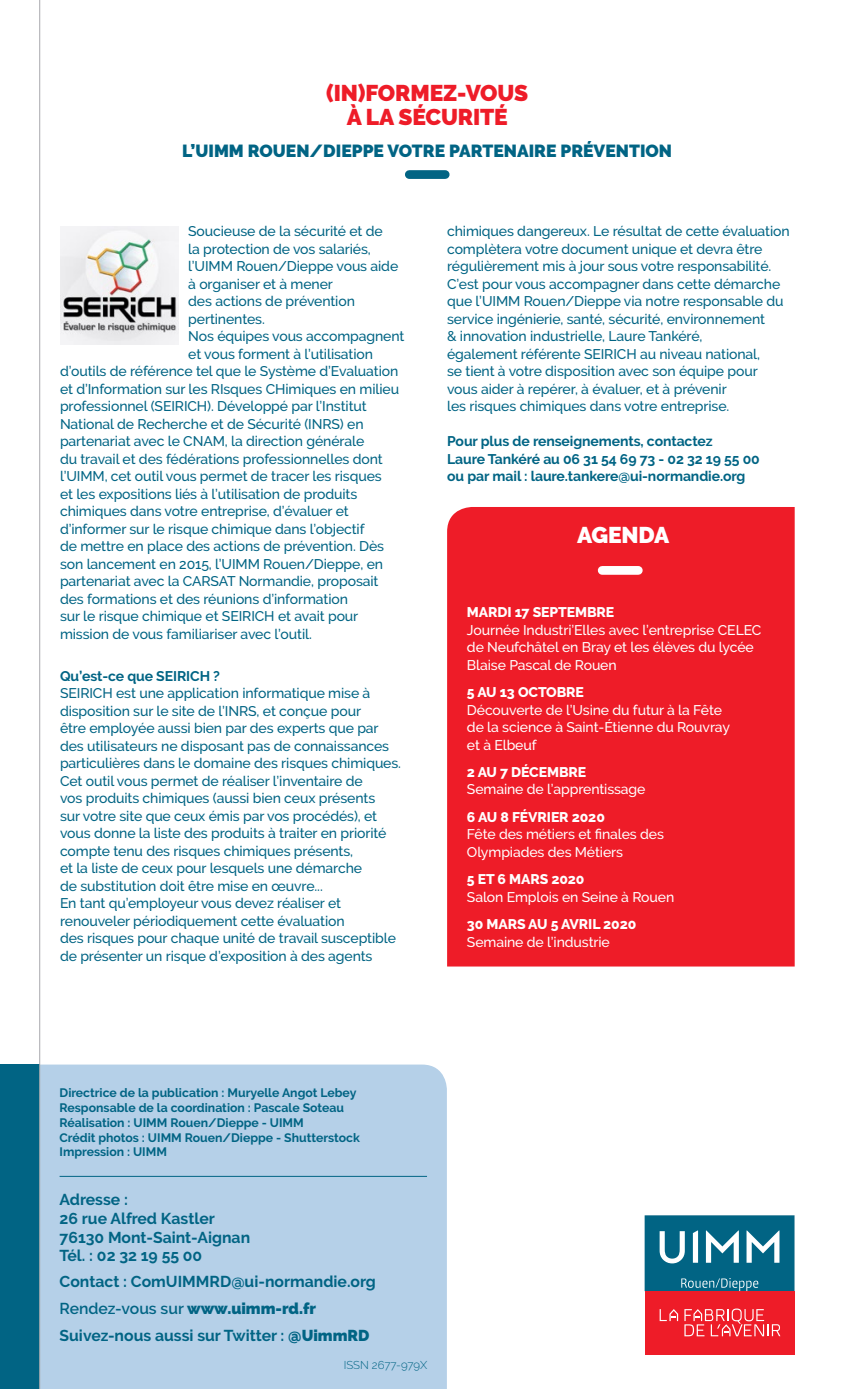
<style>
.page{position:relative;width:864px;height:1389px;background:#fff}
.page>*{position:absolute;margin:0;border:0;box-sizing:border-box;transform-origin:0 0}
.t1{font:900 22.75px/24.5px "Raleway";letter-spacing:-.005em;color:#ee1c28;text-align:center}
.t2{font:900 22.75px "Raleway";letter-spacing:-.005em;color:#fff}
.t3{font:900 17.5px "Raleway";color:#016484}
.t4{font:700 15.75px/18.9px "Raleway";color:#016484}
.t5{font:500 14px/17.5px "Raleway";letter-spacing:-.01em;color:#016484}
.t6{font:500 14px/17.5px "Raleway";letter-spacing:-.01em;color:#fff}
.t7{font:700 14px/17.5px "Raleway";letter-spacing:-.005em;color:#016484}
.t8{font:800 14px "Raleway";letter-spacing:-.005em;color:#fff}
.t9{font:700 12.25px/14.7px "Raleway";color:#016484}
.t10{font:300 11.38px "Raleway";color:#016484}
.s1{font-weight:600}
.s2{font-weight:900}
</style>
<div class="page">
<div style="left:644px;top:1291px;width:150px;height:63px;background:#ee1c28"></div>
<svg style="left:659px;top:1309px;width:18px;height:12px"></svg>
<svg style="left:684px;top:1309px;width:96px;height:27px"></svg>
<svg style="left:644px;top:1215px;width:150px;height:76px;background:#297c97"></svg>
<div style="left:0;top:1065px;width:40px;height:324px;background:#016484"></div>
<div style="left:40px;top:1065px;width:406px;height:324px;background:#b5d0e8"></div>
<hr style="left:60px;top:1176px;width:367px;height:1px;background:#016484">
<hr style="left:39px;top:0;width:1px;height:1389px;background:#a8a9ad">
<div style="left:409px;top:170px;width:36px;height:9px;background:#016484"></div>
<img style="left:60px;top:227px;width:118px;height:118px">
<div style="left:447px;top:507px;width:347px;height:460px;background:#ee1c28"></div>
<div style="left:602px;top:566px;width:36px;height:9px;background:#fff"></div>
<h1 class="t1" style="left:326px;top:81px;width:203px">(IN)FORMEZ-VOUS<br>À LA SÉCURITÉ</h1>
<p class="t3" style="left:182px;top:141px;width:491px">L’UIMM ROUEN/DIEPPE VOTRE PARTENAIRE PRÉVENTION</p>
<p class="t5" style="left:188px;top:222px;width:196px">Soucieuse de la sécurité et de</p>
<p class="t5" style="left:188px;top:240px;width:184px">la protection de vos salariés,</p>
<p class="t5" style="left:188px;top:257px;width:211px">l’UIMM Rouen/Dieppe vous aide</p>
<p class="t5" style="left:188px;top:275px;width:146px">à organiser et à mener</p>
<p class="t5" style="left:188px;top:292px;width:168px">des actions de prévention</p>
<p class="t5" style="left:188px;top:310px;width:78px">pertinentes.</p>
<p class="t5" style="left:188px;top:327px;width:217px">Nos équipes vous accompagnent</p>
<p class="t5" style="left:188px;top:345px;width:186px">et vous forment à l’utilisation</p>
<p class="t5" style="left:60px;top:362px;width:339px">d’outils de référence tel que le Système d’Evaluation</p>
<p class="t5" style="left:60px;top:380px;width:340px">et d’Information sur les RIsques CHimiques en milieu</p>
<p class="t5" style="left:60px;top:397px;width:308px">professionnel (SEIRICH). Développé par l’Institut</p>
<p class="t5" style="left:60px;top:415px;width:305px">National de Recherche et de Sécurité (INRS) en</p>
<p class="t5" style="left:60px;top:432px;width:306px">partenariat avec le CNAM, la direction générale</p>
<p class="t5" style="left:60px;top:450px;width:324px">du travail et des fédérations professionnelles dont</p>
<p class="t5" style="left:60px;top:467px;width:323px">l’UIMM, cet outil vous permet de tracer les risques</p>
<p class="t5" style="left:60px;top:485px;width:299px">et les expositions liés à l’utilisation de produits</p>
<p class="t5" style="left:60px;top:502px;width:290px">chimiques dans votre entreprise, d’évaluer et</p>
<p class="t5" style="left:60px;top:520px;width:306px">d’informer sur le risque chimique dans l’objectif</p>
<p class="t5" style="left:60px;top:537px;width:325px">de mettre en place des actions de prévention. Dès</p>
<p class="t5" style="left:60px;top:555px;width:324px">son lancement en 2015, l’UIMM Rouen/Dieppe, en</p>
<p class="t5" style="left:60px;top:572px;width:320px">partenariat avec la CARSAT Normandie, proposait</p>
<p class="t5" style="left:60px;top:590px;width:289px">des formations et des réunions d’information</p>
<p class="t5" style="left:60px;top:607px;width:300px">sur le risque chimique et SEIRICH et avait pour</p>
<p class="t5" style="left:60px;top:625px;width:253px">mission de vous familiariser avec l’outil.</p>
<p class="t7" style="left:60px;top:667px;width:161px">Qu’est-ce que SEIRICH ?</p>
<p class="t5" style="left:60px;top:685px;width:342px">SEIRICH est une application informatique mise à disposition sur le site de l’INRS, et conçue pour<br>être employée aussi bien par des experts que par des utilisateurs ne disposant pas de connaissances particulières dans le domaine des risques chimiques.<br>Cet outil vous permet de réaliser l’inventaire de<br>vos produits chimiques (aussi bien ceux présents<br>sur votre site que ceux émis par vos procédés), et vous donne la liste des produits à traiter en priorité compte tenu des risques chimiques présents,<br>et la liste de ceux pour lesquels une démarche<br>de substitution doit être mise en œuvre...<br>En tant qu’employeur vous devez réaliser et renouveler périodiquement cette évaluation<br>des risques pour chaque unité de travail susceptible de présenter un risque d’exposition à des agents</p>
<p class="t5" style="left:447px;top:222px;width:344px">chimiques dangereux. Le résultat de cette évaluation complètera votre document unique et devra être régulièrement mis à jour sous votre responsabilité.<br>C’est pour vous accompagner dans cette démarche que l’UIMM Rouen/Dieppe via notre responsable du service ingénierie, santé, sécurité, environnement<br>&amp; innovation industrielle, Laure Tankéré,<br>également référente SEIRICH au niveau national,<br>se tient à votre disposition avec son équipe pour vous aider à repérer, à évaluer, et à prévenir<br>les risques chimiques dans votre entreprise.</p>
<p class="t7" style="left:447px;top:433px;width:314px">Pour plus de renseignements, contactez<br>Laure Tankéré au 06 31 54 69 73 - 02 32 19 55 00 ou par mail : laure.tankere@ui-normandie.org</p>
<h1 class="t2" style="left:577px;top:522px;width:94px">AGENDA</h1>
<p class="t8" style="left:467px;top:604px;width:149px">MARDI 17 SEPTEMBRE</p>
<p class="t6" style="left:467px;top:621px;width:296px">Journée Industri’Elles avec l’entreprise CELEC de Neufchâtel en Bray et les élèves du lycée<br>Blaise Pascal de Rouen</p>
<p class="t8" style="left:467px;top:684px;width:118px">5 AU 13 OCTOBRE</p>
<p class="t6" style="left:467px;top:701px;width:264px">Découverte de l’Usine du futur à la Fête de la science à Saint-Étienne du Rouvray et à Elbeuf</p>
<p class="t8" style="left:467px;top:764px;width:121px">2 AU 7 DÉCEMBRE</p>
<p class="t6" style="left:467px;top:781px;width:180px">Semaine de l’apprentissage</p>
<p class="t8" style="left:467px;top:809px;width:139px">6 AU 8 FÉVRIER 2020</p>
<p class="t6" style="left:467px;top:826px;width:198px">Fête des métiers et finales des<br>Olympiades des Métiers</p>
<p class="t8" style="left:467px;top:871px;width:119px">5 ET 6 MARS 2020</p>
<p class="t6" style="left:467px;top:888px;width:209px">Salon Emplois en Seine à Rouen</p>
<p class="t8" style="left:467px;top:916px;width:171px">30 MARS AU 5 AVRIL 2020</p>
<p class="t6" style="left:467px;top:933px;width:144px">Semaine de l’industrie</p>
<p class="t9" style="left:60px;top:1086px;width:302px">Directrice de la publication : Muryelle Angot Lebey Responsable de la coordination : Pascale Soteau Réalisation : UIMM Rouen/Dieppe - UIMM<br>Crédit photos : UIMM Rouen/Dieppe - Shutterstock Impression : UIMM</p>
<p class="t4" style="left:60px;top:1190px;width:192px">Adresse :<br>26 rue Alfred Kastler<br>76130 Mont-Saint-Aignan<br>Tél. : 02 32 19 55 00</p>
<p class="t4" style="left:60px;top:1268px;width:317px;line-height:26.9px">Contact : ComUIMMRD@ui-normandie.org<br><span class="s1">Rendez-vous sur</span> <span class="s2">www.uimm-rd.fr<br></span>Suivez-nous aussi sur Twitter : <span class="s2">@UimmRD</span></p>
<p class="t10" style="left:343px;top:1358px;width:85px">ISSN 2677-979X</p>
</div>
